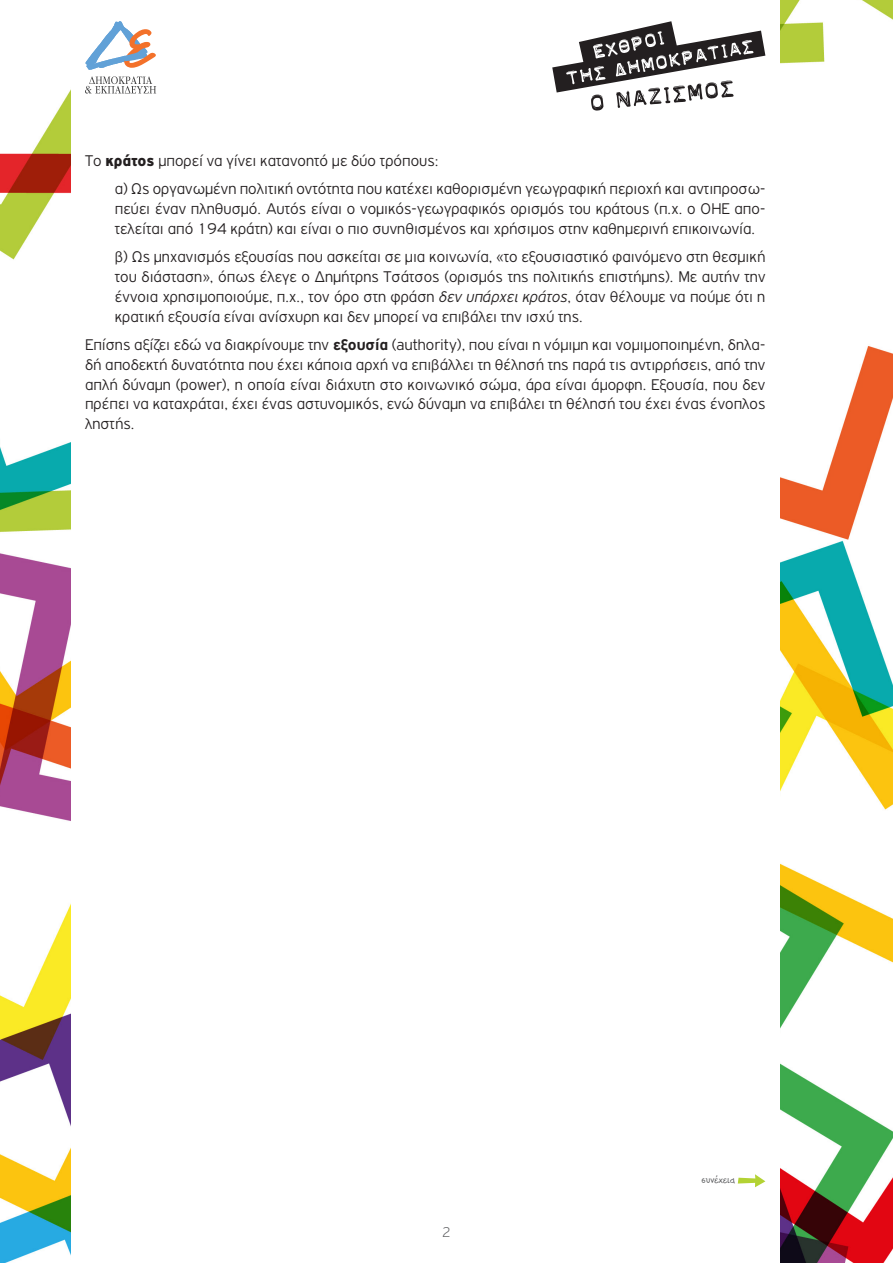
<style>
.page{position:relative;width:893px;height:1263px;background:#fff}
.page>*{position:absolute;margin:0;border:0;box-sizing:border-box;transform-origin:0 0}
.body_justified{font:300 16.5px/19.8px "PF Highway Gothic";color:#231f20;text-align:justify}
.body{font:100 15px "PF Highway Gothic";color:#57585a}
.Big_title{font:12px "PF Kids Age Ten";color:#57585a}
.s1{font-weight:900}
.s2{font-style:italic}
.s3{font-weight:700}
</style>
<div class="page">
<svg style="left:85px;top:21px;width:71px;height:49px"></svg>
<svg style="left:85px;top:76px;width:71px;height:18px"></svg>
<svg style="left:552px;top:21px;width:213px;height:90px"></svg>
<svg style="left:738px;top:1174px;width:27px;height:13px"></svg>
<img style="left:780px;top:0;width:113px;height:1263px">
<img style="left:0;top:91px;width:70px;height:1172px">
<p class="body_justified" style="left:85px;top:151px;width:355px">Το <span class="s1">κράτος</span> μπορεί να γίνει κατανοητό με δύο τρόπους:</p>
<p class="body_justified" style="left:115px;top:179px;width:652px">α) Ως οργανωμένη πολιτική οντότητα που κατέχει καθορισμένη γεωγραφική περιοχή και αντιπροσω&shy;πεύει έναν πληθυσμό. Αυτός είναι ο νομικός-γεωγραφικός ορισμός του κράτους (π.χ. ο ΟΗΕ απο&shy;τελείται από 194 κράτη) και είναι ο πιο συνηθισμένος και χρήσιμος στην καθημερινή επικοινωνία.</p>
<p class="body_justified" style="left:115px;top:247px;width:652px">β) Ως μηχανισμός εξουσίας που ασκείται σε μια κοινωνία, «το εξουσιαστικό φαινόμενο στη θεσμική του διάσταση», όπως έλεγε ο Δημήτρης Τσάτσος (ορισμός της πολιτικής επιστήμης). Με αυτήν την έννοια χρησιμοποιούμε, π.χ., τον όρο στη φράση <span class="s2">δεν υπάρχει κράτος</span>, όταν θέλουμε να πούμε ότι η κρατική εξουσία είναι ανίσχυρη και δεν μπορεί να επιβάλει την ισχύ της.</p>
<p class="body_justified" style="left:85px;top:335px;width:682px">Επίσης αξίζει εδώ να διακρίνουμε την <span class="s3">εξουσία</span> (authority), που είναι η νόμιμη και νομιμοποιημένη, δηλα&shy;δή αποδεκτή δυνατότητα που έχει κάποια αρχή να επιβάλλει τη θέλησή της παρά τις αντιρρήσεις, από την απλή δύναμη (power), η οποία είναι διάχυτη στο κοινωνικό σώμα, άρα είναι άμορφη. Εξουσία, που δεν πρέπει να καταχράται, έχει ένας αστυνομικός, ενώ δύναμη να επιβάλει τη θέλησή του έχει ένας ένοπλος ληστής.</p>
<p class="body" style="left:442px;top:1225px;width:10px">2</p>
<p class="Big_title" style="left:702px;top:1174px;width:35px">συνέχεια</p>
</div>
